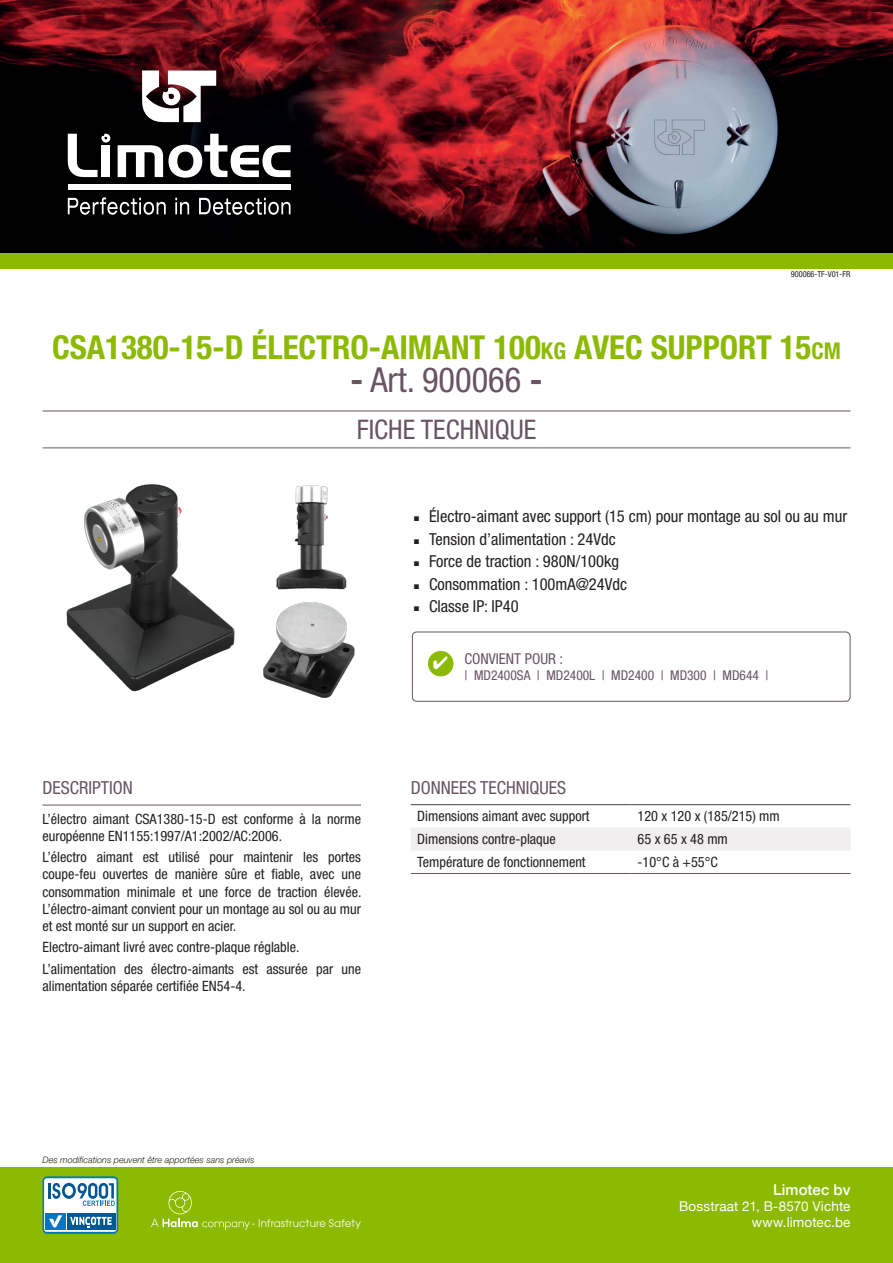
<style>
.page{position:relative;width:893px;height:1263px;background:#fff}
.page>*{position:absolute;margin:0;border:0;box-sizing:border-box;transform-origin:0 0}
.t1{font:condensed 34.5px "Helvetica Neue LT Std";color:#685463}
.t2{font:700 condensed 33px "Helvetica Neue LT Std";color:#8bba00}
.t3{font:condensed 27px "Helvetica Neue LT Std";color:#685463}
._1__Tekst{font:condensed 18px "Helvetica Neue LT Std";color:#685463}
.t4{font:condensed 16.5px "Helvetica Neue LT Std";color:#231f20}
._1__Kader{font:condensed 15px "Helvetica Neue LT Std";color:#685463}
.t5{font:500 15px "Helvetica Neue";letter-spacing:.005em;color:#fff}
._1__Tekst-2{font:condensed 14.25px/17.1px "Helvetica Neue LT Std";color:#231f20}
.t6{font:13.5px "Helvetica Neue";letter-spacing:.01em;color:#fff}
._1__Kader-2{font:condensed 13.5px "Helvetica Neue LT Std";color:#685463}
.t7{font:10.2px "ITC Avant Garde Pro";letter-spacing:.025em;color:#fff}
._1__Tekst-3{font:italic 300 9px "Helvetica Neue LT Std";color:#231f20}
.t8{font:condensed 8.25px "Helvetica Neue LT Std";color:#231f20}
.s1{font-size:23.1px}
.s2{font-weight:700}
</style>
<div class="page">
<hr style="left:43px;top:411px;width:807px;height:1px;background:#685463">
<hr style="left:43px;top:447px;width:807px;height:1px;background:#685463">
<img style="left:0;top:0;width:893px;height:253px">
<svg style="left:68px;top:197px;width:98px;height:18px"></svg>
<svg style="left:175px;top:198px;width:14px;height:16px"></svg>
<svg style="left:199px;top:198px;width:92px;height:17px"></svg>
<div style="left:68px;top:185px;width:223px;height:5px;background:#fff"></div>
<svg style="left:118px;top:134px;width:173px;height:44px"></svg>
<svg style="left:68px;top:134px;width:42px;height:43px"></svg>
<svg style="left:142px;top:70px;width:74px;height:52px"></svg>
<div style="left:0;top:1167px;width:893px;height:96px;background:#8bba00"></div>
<div style="left:0;top:253px;width:893px;height:15px;background:#8bba00"></div>
<svg style="left:151px;top:1191px;width:99px;height:39px"></svg>
<svg style="left:43px;top:1176px;width:75px;height:58px;background:#89b7d2"></svg>
<svg style="left:411px;top:805px;width:439px;height:45px"></svg>
<hr style="left:411px;top:873px;width:220px;height:1px;background:#685463">
<hr style="left:631px;top:873px;width:219px;height:1px;background:#685463">
<hr style="left:411px;top:804px;width:220px;height:1px;background:#49413b">
<hr style="left:631px;top:804px;width:219px;height:1px;background:#49413b">
<div style="left:412px;top:632px;width:438px;height:70px;border:1px solid #685463;border-radius:4px"></div>
<div style="left:428px;top:651px;width:25px;height:25px;background:#8bba00;border-radius:50%"></div>
<hr style="left:43px;top:805px;width:318px;height:1px;background:#685463">
<img style="left:66px;top:484px;width:169px;height:208px">
<img style="left:263px;top:485px;width:92px;height:213px">
<p class="t8" style="left:791px;top:269px;width:61px">900066-TF-V01-FR</p>
<p class="t2" style="left:52px;top:327px;width:790px">CSA1380-15-D ÉLECTRO-AIMANT 100<span class="s1">kg</span> AVEC SUPPORT 15<span class="s1">cm</span></p>
<p class="t1" style="left:351px;top:360px;width:193px"><span class="s2">-</span> Art. 900066 <span class="s2">-</span></p>
<p class="t3" style="left:357px;top:414px;width:181px">FICHE TECHNIQUE</p>
<p class="t4" style="left:412px;top:507px;width:437px">◾ Électro-aimant avec support (15 cm) pour montage au sol ou au mur</p>
<p class="t4" style="left:412px;top:529px;width:205px">◾ Tension d’alimentation : 24Vdc</p>
<p class="t4" style="left:412px;top:552px;width:209px">◾ Force de traction : 980N/100kg</p>
<p class="t4" style="left:412px;top:574px;width:217px">◾ Consommation : 100mA@24Vdc</p>
<p class="t4" style="left:412px;top:597px;width:108px">◾ Classe IP: IP40</p>
<p class="_1__Tekst" style="left:43px;top:777px;width:92px">DESCRIPTION</p>
<p class="_1__Tekst-2" style="left:43px;top:810px;width:320px">L’électro aimant CSA1380-15-D est conforme à la norme européenne EN1155:1997/A1:2002/AC:2006.</p>
<p class="_1__Tekst-2" style="left:43px;top:849px;width:320px;text-align:justify">L’électro aimant est utilisé pour maintenir les portes coupe-feu ouvertes de manière sûre et fiable, avec une consommation minimale et une force de traction élevée.<br>L’électro-aimant convient pour un montage au sol ou au mur et est monté sur un support en acier.</p>
<p class="_1__Tekst-2" style="left:43px;top:938px;width:258px">Electro-aimant livré avec contre-plaque réglable.</p>
<p class="_1__Tekst-2" style="left:43px;top:960px;width:320px">L’alimentation des électro-aimants est assurée par une alimentation séparée certifiée EN54-4.</p>
<p class="_1__Kader" style="left:464px;top:650px;width:100px">CONVIENT POUR :</p>
<p class="_1__Kader-2" style="left:464px;top:667px;width:305px">| MD2400SA | MD2400L | MD2400 | MD300 | MD644 |</p>
<p class="_1__Tekst" style="left:411px;top:777px;width:157px">DONNEES TECHNIQUES</p>
<p class="_1__Tekst-2" style="left:417px;top:807px;width:174px">Dimensions aimant avec support</p>
<p class="_1__Tekst-2" style="left:638px;top:807px;width:144px">120 x 120 x (185/215) mm</p>
<p class="_1__Tekst-2" style="left:417px;top:830px;width:140px">Dimensions contre-plaque</p>
<p class="_1__Tekst-2" style="left:638px;top:830px;width:92px">65 x 65 x 48 mm</p>
<p class="_1__Tekst-2" style="left:417px;top:853px;width:170px">Température de fonctionnement</p>
<p class="_1__Tekst-2" style="left:638px;top:853px;width:82px">-10°C à +55°C</p>
<p class="_1__Tekst-3" style="left:43px;top:1154px;width:214px">Des modifications peuvent être apportées sans préavis</p>
<p class="t7" style="left:252px;top:1217px;width:111px">- Infrastructure Safety</p>
<p class="t5" style="left:773px;top:1178px;width:79px">Limotec bv</p>
<p class="t6" style="left:679px;top:1197px;width:173px">Bosstraat 21, B-8570 Vichte</p>
<p class="t6" style="left:752px;top:1213px;width:100px">www.limotec.be</p>
</div>
